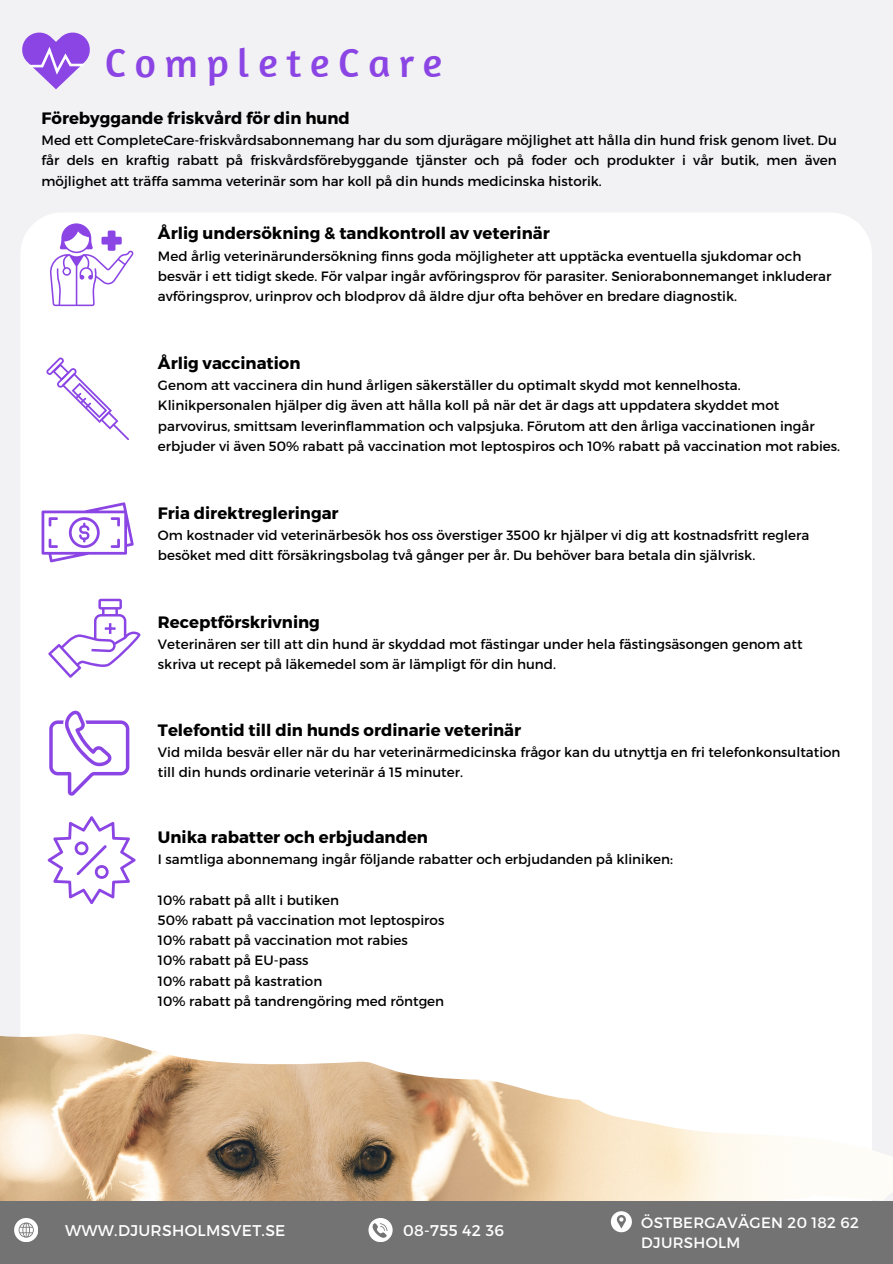
<style>
.page{position:relative;width:893px;height:1264px;background:#fff}
.page>*{position:absolute;margin:0;border:0;box-sizing:border-box;transform-origin:0 0}
.t1{font:40.95px "Amaranth";letter-spacing:.215em;color:#8b45e4}
.t2{font:700 16.5px "Montserrat";color:#000}
.t3{font:15.6px "Montserrat";letter-spacing:.02em;color:#fff}
.t4{font:15px/20.2px "Montserrat";letter-spacing:.02em;color:#fff}
.t5{font:13.5px/20.2px "Montserrat";color:#000}
</style>
<div class="page">
<div style="left:0;top:0;width:892px;height:1263px;background:#f2f1f3"></div>
<div style="left:21px;top:213px;width:850px;height:816px;background:#fff"></div>
<img style="left:0;top:1029px;width:892px;height:172px">
<div style="left:0;top:1201px;width:892px;height:62px;background:#737373"></div>
<svg style="left:14px;top:1218px;width:24px;height:23px"></svg>
<svg style="left:368px;top:1218px;width:24px;height:23px"></svg>
<svg style="left:610px;top:1211px;width:22px;height:21px"></svg>
<svg style="left:49px;top:223px;width:85px;height:83px"></svg>
<svg style="left:46px;top:357px;width:82px;height:82px"></svg>
<svg style="left:42px;top:502px;width:92px;height:60px"></svg>
<svg style="left:48px;top:598px;width:92px;height:79px"></svg>
<svg style="left:49px;top:710px;width:80px;height:85px"></svg>
<svg style="left:47px;top:816px;width:88px;height:87px"></svg>
<svg style="left:22px;top:32px;width:68px;height:57px"></svg>
<p class="t1" style="left:105px;top:37px;width:339px">CompleteCare</p>
<p class="t2" style="left:42px;top:107px;width:310px">Förebyggande friskvård för din hund</p>
<p class="t5" style="left:42px;top:130px;width:796px;text-align:justify">Med ett CompleteCare-friskvårdsabonnemang har du som djurägare möjlighet att hålla din hund frisk genom livet. Du får dels en kraftig rabatt på friskvårdsförebyggande tjänster och på foder och produkter i vår butik, men även möjlighet att träffa samma veterinär som har koll på din hunds medicinska historik.</p>
<p class="t2" style="left:158px;top:223px;width:393px">Årlig undersökning &amp; tandkontroll av veterinär</p>
<p class="t5" style="left:158px;top:245px;width:675px">Med årlig veterinärundersökning finns goda möjligheter att upptäcka eventuella sjukdomar och besvär i ett tidigt skede. För valpar ingår avföringsprov för parasiter. Seniorabonnemanget inkluderar avföringsprov, urinprov och blodprov då äldre djur ofta behöver en bredare diagnostik.</p>
<p class="t2" style="left:158px;top:352px;width:144px">Årlig vaccination</p>
<p class="t5" style="left:158px;top:374px;width:683px">Genom att vaccinera din hund årligen säkerställer du optimalt skydd mot kennelhosta.<br>Klinikpersonalen hjälper dig även att hålla koll på när det är dags att uppdatera skyddet mot parvovirus, smittsam leverinflammation och valpsjuka. Förutom att den årliga vaccinationen ingår erbjuder vi även 50% rabatt på vaccination mot leptospiros och 10% rabatt på vaccination mot rabies.</p>
<p class="t2" style="left:158px;top:502px;width:182px">Fria direktregleringar</p>
<p class="t5" style="left:158px;top:524px;width:652px">Om kostnader vid veterinärbesök hos oss överstiger 3500 kr hjälper vi dig att kostnadsfritt reglera besöket med ditt försäkringsbolag två gånger per år. Du behöver bara betala din självrisk.</p>
<p class="t2" style="left:158px;top:611px;width:163px">Receptförskrivning</p>
<p class="t5" style="left:158px;top:633px;width:646px">Veterinären ser till att din hund är skyddad mot fästingar under hela fästingsäsongen genom att skriva ut recept på läkemedel som är lämpligt för din hund.</p>
<p class="t2" style="left:158px;top:719px;width:365px">Telefontid till din hunds ordinarie veterinär</p>
<p class="t5" style="left:158px;top:741px;width:684px">Vid milda besvär eller när du har veterinärmedicinska frågor kan du utnyttja en fri telefonkonsultation till din hunds ordinarie veterinär á 15 minuter.</p>
<p class="t2" style="left:158px;top:826px;width:271px">Unika rabatter och erbjudanden</p>
<p class="t5" style="left:158px;top:848px;width:516px">I samtliga abonnemang ingår följande rabatter och erbjudanden på kliniken:</p>
<p class="t5" style="left:158px;top:889px;width:182px">10% rabatt på allt i butiken</p>
<p class="t5" style="left:158px;top:909px;width:288px">50% rabatt på vaccination mot leptospiros</p>
<p class="t5" style="left:158px;top:929px;width:251px">10% rabatt på vaccination mot rabies</p>
<p class="t5" style="left:158px;top:949px;width:152px">10% rabatt på EU-pass</p>
<p class="t5" style="left:158px;top:970px;width:166px">10% rabatt på kastration</p>
<p class="t5" style="left:158px;top:990px;width:288px">10% rabatt på tandrengöring med röntgen</p>
<p class="t3" style="left:65px;top:1220px;width:222px">WWW.DJURSHOLMSVET.SE</p>
<p class="t3" style="left:403px;top:1220px;width:102px">08-755 42 36</p>
<p class="t4" style="left:641px;top:1211px;width:219px">ÖSTBERGAVÄGEN 20 182 62<br>DJURSHOLM</p>
</div>
